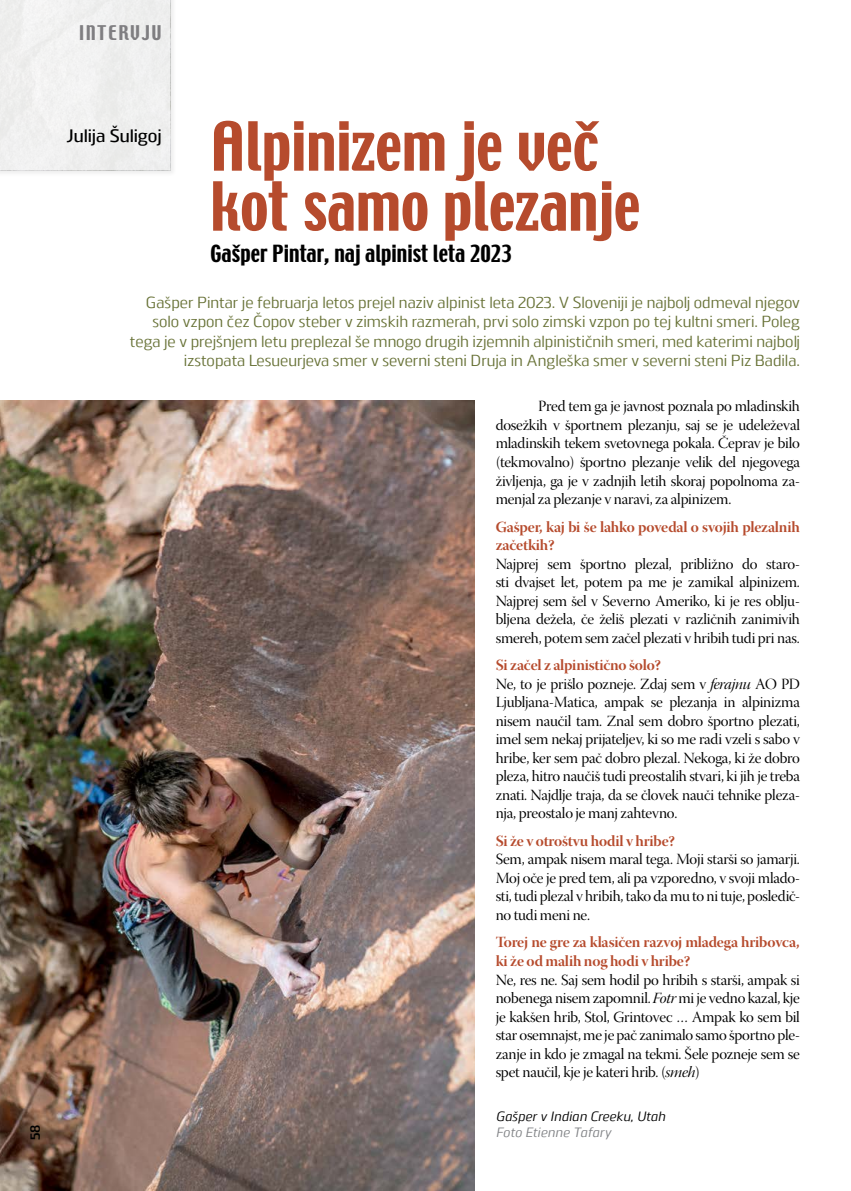
<style>
.page{position:relative;width:851px;height:1191px;background:#fff}
.page>*{position:absolute;margin:0;border:0;box-sizing:border-box;transform-origin:0 0}
.A_naslov{font:60px/60px "Techno";color:#b64b2d}
.A_podnaslov{font:21px "Techno";color:#000}
.A_avtor{font:500 18px "Juhl";color:#000}
.PASICA{font:18px "Techno";letter-spacing:.085em;color:#7f7e81}
.A_intro{font:16.05px/19.5px "Juhl";color:#687237;text-align:right}
.A_body{font:15.45px/18.6px "Warnock Pro Disp";letter-spacing:-.015em;color:#000;text-align:justify}
.A_body_first{font:15.45px/18.5px "Warnock Pro Disp";letter-spacing:-.015em;color:#000;text-align:justify}
.A_body_intervju{font:15.45px/18.6px "Warnock Pro Bold Disp";letter-spacing:-.015em;color:#b64b2d}
.A_podnapisi{font:italic 13.5px "Juhl";letter-spacing:.01em;color:#000}
.A_podnapisi-2{font:italic 13.5px "Juhl";letter-spacing:.01em;color:#808285}
.t1{font:700 13.5px "Juhl";color:#000}
.s1{font-family:"Warnock Pro It Disp"}
</style>
<div class="page">
<div style="left:0;top:0;width:177px;height:177px;background:#000;opacity:.2"></div>
<div style="left:0;top:0;width:170px;height:170px;background:#f0f0f0"></div>
<img style="left:0;top:400px;width:474px;height:791px">
<p class="PASICA" style="left:79px;top:21px;width:84px">INTERVJU</p>
<p class="A_avtor" style="left:66px;top:123px;width:97px">Julija Šuligoj</p>
<p class="A_naslov" style="left:210px;top:120px;width:431px">Alpinizem je več kot samo plezanje</p>
<p class="A_podnaslov" style="left:210px;top:239px;width:303px">Gašper Pintar, naj alpinist leta 2023</p>
<p class="A_intro" style="left:130px;top:291px;width:671px">Gašper Pintar je februarja letos prejel naziv alpinist leta 2023. V Sloveniji je najbolj odmeval njegov solo vzpon čez Čopov steber v zimskih razmerah, prvi solo zimski vzpon po tej kultni smeri. Poleg tega je v prejšnjem letu preplezal še mnogo drugih izjemnih alpinističnih smeri, med katerimi najbolj izstopata Lesueurjeva smer v severni steni Druja in Angleška smer v severni steni Piz Badila.</p>
<p class="A_body_first" style="left:495px;top:399px;width:306px;text-indent:43px">Pred tem ga je javnost poznala po mladinskih dosežkih v športnem plezanju, saj se je udeleževal mladinskih tekem svetovnega pokala. Čeprav je bilo (tekmovalno) športno plezanje velik del njegovega življenja, ga je v zadnjih letih skoraj popolnoma za&shy;menjal za plezanje v naravi, za alpinizem.</p>
<p class="A_body_intervju" style="left:495px;top:517px;width:305px">Gašper, kaj bi še lahko povedal o svojih plezalnih začetkih?</p>
<p class="A_body" style="left:495px;top:556px;width:306px">Najprej sem športno plezal, približno do staro&shy;sti dvajset let, potem pa me je zamikal alpinizem.<br>Najprej sem šel v Severno Ameriko, ki je res oblju&shy;bljena dežela, če želiš plezati v različnih zanimivih smereh, potem sem začel plezati v hribih tudi pri nas.</p>
<p class="A_body_intervju" style="left:495px;top:655px;width:167px">Si začel z alpinistično šolo?</p>
<p class="A_body" style="left:495px;top:676px;width:306px">Ne, to je prišlo pozneje. Zdaj sem v <span class="s1">ferajnu</span> AO PD Ljubljana-Matica, ampak se plezanja in alpinizma nisem naučil tam. Znal sem dobro športno plezati, imel sem nekaj prijateljev, ki so me radi vzeli s sabo v hribe, ker sem pač dobro plezal. Nekoga, ki že dobro pleza, hitro naučiš tudi preostalih stvari, ki jih je treba znati. Najdlje traja, da se človek nauči tehnike pleza&shy;nja, preostalo je manj zahtevno.</p>
<p class="A_body_intervju" style="left:495px;top:831px;width:181px">Si že v otroštvu hodil v hribe?</p>
<p class="A_body" style="left:495px;top:852px;width:306px">Sem, ampak nisem maral tega. Moji starši so jamarji.<br>Moj oče je pred tem, ali pa vzporedno, v svoji mlado&shy;sti, tudi plezal v hribih, tako da mu to ni tuje, posledič&shy;no tudi meni ne.</p>
<p class="A_body_intervju" style="left:495px;top:933px;width:305px">Torej ne gre za klasičen razvoj mladega hribovca, ki že od malih nog hodi v hribe?</p>
<p class="A_body" style="left:495px;top:972px;width:306px">Ne, res ne. Saj sem hodil po hribih s starši, ampak si nobenega nisem zapomnil. <span class="s1">Fotr</span> mi je vedno kazal, kje je kakšen hrib, Stol, Grintovec … Ampak ko sem bil star osemnajst, me je pač zanimalo samo športno ple&shy;zanje in kdo je zmagal na tekmi. Šele pozneje sem se spet naučil, kje je kateri hrib. (<span class="s1">smeh</span>)</p>
<p class="A_podnapisi" style="left:495px;top:1106px;width:171px">Gašper v Indian Creeku, Utah</p>
<p class="t1" style="left:25px;top:1140px;width:17px;rotate:-90deg">58</p>
<p class="A_podnapisi-2" style="left:495px;top:1122px;width:117px">Foto Etienne Tafary</p>
</div>
